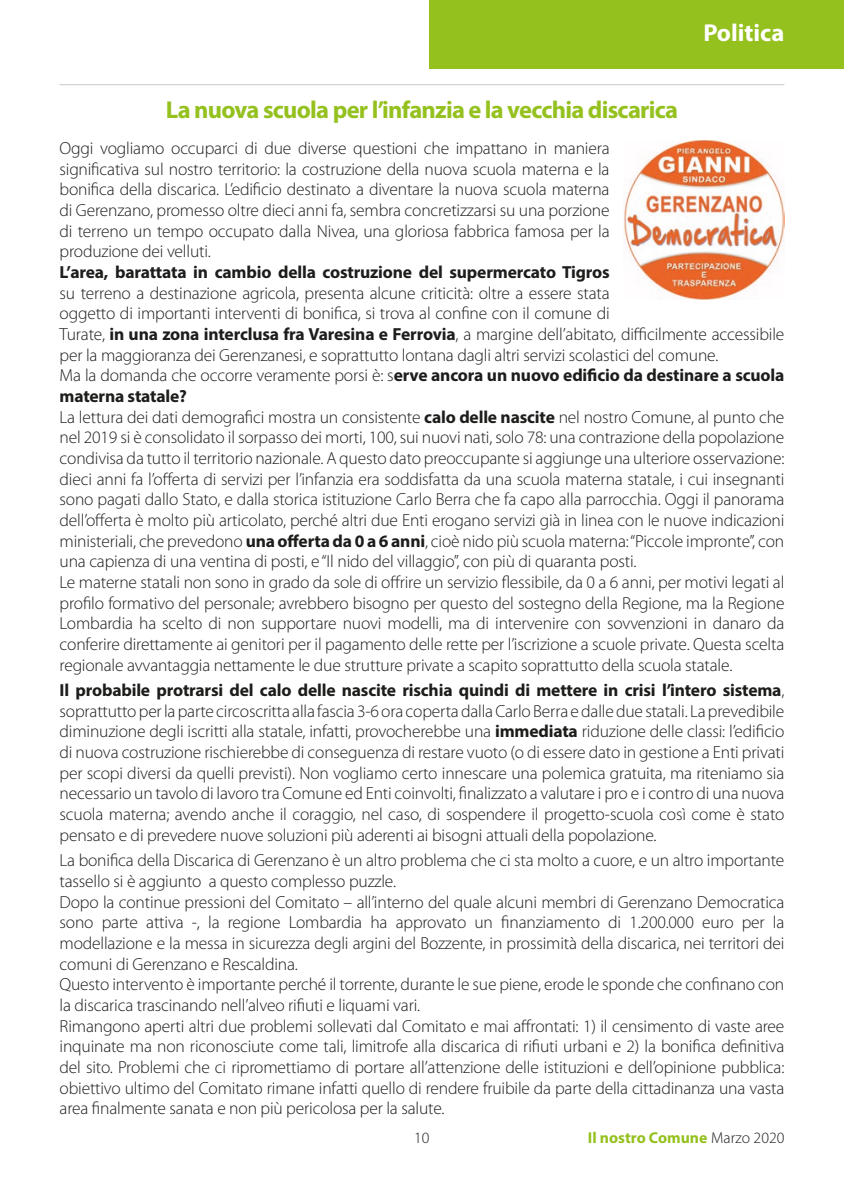
<style>
.page{position:relative;width:844px;height:1191px;background:#fff}
.page>*{position:absolute;margin:0;border:0;box-sizing:border-box;transform-origin:0 0}
.t1{font:700 24.5px "Myriad Pro";letter-spacing:-.03em;color:#95c11f}
.t2{font:700 24.5px "Myriad Pro";color:#fff}
.Corpo_Testo_Politica{font:300 17.5px/20.7px "Myriad Pro";letter-spacing:-.01em;color:#1d1d1b;text-align:justify}
.Corpo_Testo_Politica-2{font:700 17.5px/20.7px "Myriad Pro";letter-spacing:-.01em;color:#1d1d1b}
.t3{font:700 15.75px "Myriad Pro";color:#95c11f}
.t4{font:300 15.75px "Myriad Pro";color:#1d1d1b}
.s1{font-weight:700}
.s2{font-weight:300}
.s3{font-weight:300;color:#1d1d1b}
</style>
<div class="page">
<div style="left:430px;top:0;width:413px;height:68px;background:#95c11f"></div>
<hr style="left:60px;top:84px;width:724px;height:1px;background:#c7c7c6">
<img style="left:623px;top:140px;width:161px;height:160px">
<p class="t1" style="left:166px;top:93px;width:513px">La nuova scuola per l’infanzia e la vecchia discarica</p>
<p class="t2" style="left:703px;top:16px;width:83px">Politica</p>
<p class="Corpo_Testo_Politica" style="left:60px;top:138px;width:551px">Oggi vogliamo occuparci di due diverse questioni che impattano in maniera significativa sul nostro territorio: la costruzione della nuova scuola materna e la bonifica della discarica. L’edificio destinato a diventare la nuova scuola materna di Gerenzano, promesso oltre dieci anni fa, sembra concretizzarsi su una porzione di terreno un tempo occupato dalla Nivea, una gloriosa fabbrica famosa per la produzione dei velluti.</p>
<p class="Corpo_Testo_Politica" style="left:60px;top:262px;width:726px;text-align:left"><span class="s1">L’area, barattata in cambio della costruzione del supermercato Tigros<br></span>su terreno a destinazione agricola, presenta alcune criticità: oltre a essere stata<br>oggetto di importanti interventi di bonifica, si trova al confine con il comune di<br>Turate, <span class="s1">in una zona interclusa fra Varesina e Ferrovia</span>, a margine dell’abitato, difficilmente accessibile per la maggioranza dei Gerenzanesi, e soprattutto lontana dagli altri servizi scolastici del comune.</p>
<p class="Corpo_Testo_Politica-2" style="left:60px;top:364px;width:726px"><span class="s2">Ma la domanda che occorre veramente porsi è: s</span>erve ancora un nuovo edificio da destinare a scuola materna statale?</p>
<p class="Corpo_Testo_Politica" style="left:60px;top:406px;width:726px">La lettura dei dati demografici mostra un consistente <span class="s1">calo delle nascite</span> nel nostro Comune, al punto che nel 2019 si è consolidato il sorpasso dei morti, 100, sui nuovi nati, solo 78: una contrazione della popolazione condivisa da tutto il territorio nazionale. A questo dato preoccupante si aggiunge una ulteriore osservazione: dieci anni fa l’offerta di servizi per l’infanzia era soddisfatta da una scuola materna statale, i cui insegnanti sono pagati dallo Stato, e dalla storica istituzione Carlo Berra che fa capo alla parrocchia. Oggi il panorama dell’offerta è molto più articolato, perché altri due Enti erogano servizi già in linea con le nuove indicazioni ministeriali, che prevedono <span class="s1">una offerta da 0 a 6 anni</span>, cioè nido più scuola materna: “Piccole impronte”, con una capienza di una ventina di posti, e “Il nido del villaggio”, con più di quaranta posti.</p>
<p class="Corpo_Testo_Politica" style="left:60px;top:571px;width:726px">Le materne statali non sono in grado da sole di offrire un servizio flessibile, da 0 a 6 anni, per motivi legati al profilo formativo del personale; avrebbero bisogno per questo del sostegno della Regione, ma la Regione Lombardia ha scelto di non supportare nuovi modelli, ma di intervenire con sovvenzioni in danaro da conferire direttamente ai genitori per il pagamento delle rette per l’iscrizione a scuole private. Questa scelta regionale avvantaggia nettamente le due strutture private a scapito soprattutto della scuola statale.</p>
<p class="Corpo_Testo_Politica" style="left:60px;top:680px;width:726px"><span class="s1">Il probabile protrarsi del calo delle nascite rischia quindi di mettere in crisi l’intero sistema</span>, soprattutto per la parte circoscritta alla fascia 3-6 ora coperta dalla Carlo Berra e dalle due statali. La prevedibile diminuzione degli iscritti alla statale, infatti, provocherebbe una <span class="s1">immediata</span> riduzione delle classi: l’edificio di nuova costruzione rischierebbe di conseguenza di restare vuoto (o di essere dato in gestione a Enti privati per scopi diversi da quelli previsti). Non vogliamo certo innescare una polemica gratuita, ma riteniamo sia necessario un tavolo di lavoro tra Comune ed Enti coinvolti, finalizzato a valutare i pro e i contro di una nuova scuola materna; avendo anche il coraggio, nel caso, di sospendere il progetto-scuola così come è stato pensato e di prevedere nuove soluzioni più aderenti ai bisogni attuali della popolazione.</p>
<p class="Corpo_Testo_Politica" style="left:60px;top:850px;width:726px">La bonifica della Discarica di Gerenzano è un altro problema che ci sta molto a cuore, e un altro importante tassello si è aggiunto a questo complesso puzzle.</p>
<p class="Corpo_Testo_Politica" style="left:60px;top:891px;width:726px">Dopo la continue pressioni del Comitato – all’interno del quale alcuni membri di Gerenzano Democratica sono parte attiva -, la regione Lombardia ha approvato un finanziamento di 1.200.000 euro per la modellazione e la messa in sicurezza degli argini del Bozzente, in prossimità della discarica, nei territori dei comuni di Gerenzano e Rescaldina.</p>
<p class="Corpo_Testo_Politica" style="left:60px;top:974px;width:726px">Questo intervento è importante perché il torrente, durante le sue piene, erode le sponde che confinano con la discarica trascinando nell’alveo rifiuti e liquami vari.</p>
<p class="Corpo_Testo_Politica" style="left:60px;top:1015px;width:726px">Rimangono aperti altri due problemi sollevati dal Comitato e mai affrontati: 1) il censimento di vaste aree inquinate ma non riconosciute come tali, limitrofe alla discarica di rifiuti urbani e 2) la bonifica definitiva del sito. Problemi che ci ripromettiamo di portare all’attenzione delle istituzioni e dell’opinione pubblica: obiettivo ultimo del Comitato rimane infatti quello di rendere fruibile da parte della cittadinanza una vasta area finalmente sanata e non più pericolosa per la salute.</p>
<p class="t4" style="left:414px;top:1128px;width:17px">10</p>
<p class="t3" style="left:587px;top:1127px;width:198px">Il nostro Comune <span class="s3">Marzo 2020</span></p>
</div>
